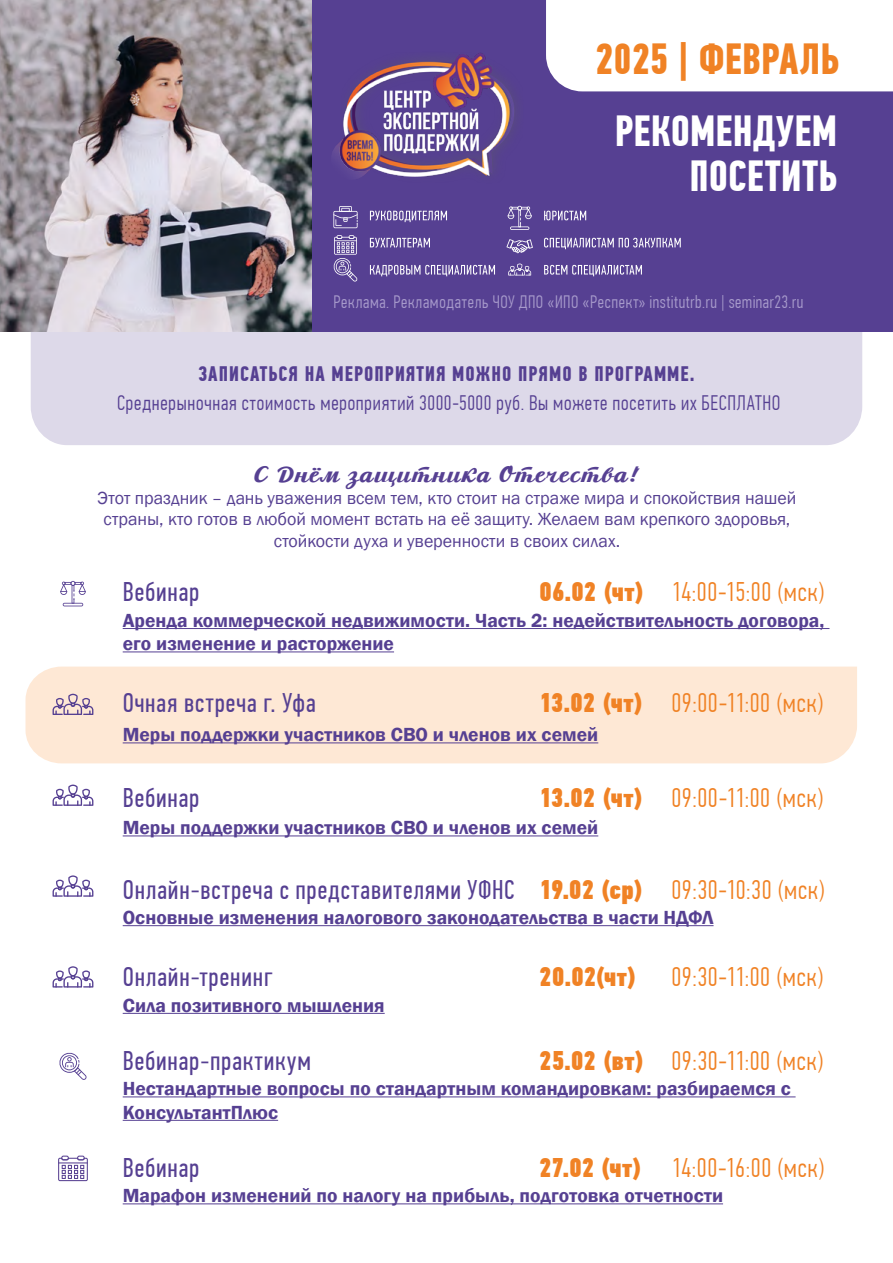
<style>
.page{position:relative;width:893px;height:1263px;background:#fff}
.page>*{position:absolute;margin:0;border:0;box-sizing:border-box;transform-origin:0 0}
.t1{font:700 43.5px/45px "PF Din Text Comp Pro";letter-spacing:.005em;color:#fff;text-align:right}
.t2{font:700 43.5px "PF Din Text Comp Pro";letter-spacing:-.005em;color:#f08225}
.t3{font:28.5px "Arctikascript";letter-spacing:.05em;color:#564092}
.t4{font:300 27px "PF Din Text Comp Pro";letter-spacing:.02em;color:#f08225}
.t5{font:27px "PF Din Text Comp Pro";letter-spacing:.035em;color:#564092}
.t6{font:27px "PF Din Text Comp Pro X Black";color:#f08225}
.t7{font:300 21px "PF Din Text Comp Pro";letter-spacing:.035em;color:#564092}
.t8{font:700 21px "PF Din Text Comp Pro";letter-spacing:.05em;color:#564092}
.t9{font:600 19.5px/23.4px "Franklin Gothic";letter-spacing:.005em;color:#564092}
.t10{font:18px/21.6px "Franklin Gothic";letter-spacing:-.005em;color:#564092;text-align:center}
.t11{font:300 18px "PF Din Text Comp Pro";letter-spacing:.035em;color:#a79acb}
.s1{font-family:"PF Din Text Comp Pro X Black";font-weight:400}
.s2{font-family:"PF Din Text Comp Pro X Black";color:#f08225}
.s3{font-weight:300;color:#f08225}
</style>
<div class="page">
<div style="left:26px;top:666px;width:831px;height:97px;background:#fee8d5"></div>
<div style="left:31px;top:332px;width:831px;height:113px;background:#ddd9e9"></div>
<div style="left:249px;top:0;width:644px;height:332px;background:#564092"></div>
<img style="left:0;top:0;width:311px;height:332px">
<div style="left:546px;top:0;width:347px;height:91px;background:#fff"></div>
<img style="left:333px;top:53px;width:183px;height:125px">
<svg style="left:370px;top:211px;width:77px;height:11px"></svg>
<svg style="left:370px;top:265px;width:125px;height:11px"></svg>
<svg style="left:544px;top:211px;width:42px;height:9px"></svg>
<svg style="left:370px;top:238px;width:60px;height:10px"></svg>
<svg style="left:544px;top:238px;width:137px;height:11px"></svg>
<svg style="left:544px;top:265px;width:98px;height:11px"></svg>
<svg style="left:333px;top:206px;width:25px;height:22px"></svg>
<svg style="left:506px;top:239px;width:27px;height:14px"></svg>
<hr style="left:510px;top:226px;width:19px;height:4px;background:#ddd8e9;border-radius:2px">
<svg style="left:508px;top:206px;width:24px;height:23px"></svg>
<svg style="left:333px;top:235px;width:25px;height:47px"></svg>
<svg style="left:508px;top:264px;width:23px;height:11px"></svg>
<svg style="left:58px;top:1155px;width:30px;height:26px"></svg>
<svg style="left:60px;top:581px;width:26px;height:25px"></svg>
<svg style="left:59px;top:1052px;width:28px;height:28px"></svg>
<hr style="left:123px;top:628px;width:706px;height:1px;background:#564092">
<hr style="left:123px;top:651px;width:271px;height:1px;background:#564092">
<hr style="left:123px;top:742px;width:475px;height:1px;background:#564092">
<hr style="left:123px;top:835px;width:475px;height:1px;background:#564092">
<hr style="left:123px;top:925px;width:591px;height:1px;background:#564092">
<hr style="left:123px;top:1013px;width:262px;height:1px;background:#564092">
<hr style="left:123px;top:1096px;width:673px;height:1px;background:#564092">
<hr style="left:123px;top:1120px;width:155px;height:1px;background:#564092">
<hr style="left:123px;top:1203px;width:600px;height:1px;background:#564092">
<svg style="left:53px;top:694px;width:40px;height:21px"></svg>
<svg style="left:53px;top:784px;width:40px;height:22px"></svg>
<svg style="left:53px;top:875px;width:40px;height:22px"></svg>
<svg style="left:53px;top:966px;width:40px;height:21px"></svg>
<h1 class="t2" style="left:595px;top:33px;width:245px">2025 | ФЕВРАЛЬ</h1>
<h1 class="t1" style="left:615px;top:109px;width:224px">РЕКОМЕНДУЕМ<br>ПОСЕТИТЬ</h1>
<p class="t11" style="left:333px;top:292px;width:471px">Реклама. Рекламодатель ЧОУ ДПО «ИПО «Респект» institutrb.ru | seminar23.ru</p>
<p class="t8" style="left:198px;top:361px;width:498px">ЗАПИСАТЬСЯ НА МЕРОПРИЯТИЯ МОЖНО ПРЯМО В ПРОГРАММЕ.</p>
<p class="t7" style="left:117px;top:390px;width:665px">Среднерыночная стоимость мероприятий 3000-5000 руб. Вы можете посетить их БЕСПЛАТНО</p>
<h2 class="t3" style="left:254px;top:460px;width:387px">С Днём защитника Отечества!</h2>
<p class="t10" style="left:98px;top:487px;width:700px">Этот праздник – дань уважения всем тем, кто стоит на страже мира и спокойствия нашей страны, кто готов в любой момент встать на её защиту. Желаем вам крепкого здоровья, стойкости духа и уверенности в своих силах.</p>
<h3 class="t5" style="left:123px;top:578px;width:78px">Вебинар</h3>
<h3 class="t4" style="left:539px;top:577px;width:286px"><span class="s1">06.02 (чт)</span> 14:00-15:00 (мск)</h3>
<p class="t9" style="left:123px;top:609px;width:703px">Аренда коммерческой недвижимости. Часть 2: недействительность договора, его изменение и расторжение</p>
<h3 class="t5" style="left:123px;top:689px;width:195px">Очная встреча г. Уфа</h3>
<h3 class="t4" style="left:539px;top:688px;width:285px"><span class="s1">13.02 (чт)</span> 09:00-11:00 (мск)</h3>
<p class="t9" style="left:123px;top:723px;width:477px">Меры поддержки участников СВО и членов их семей</p>
<h3 class="t5" style="left:123px;top:783px;width:78px">Вебинар</h3>
<h3 class="t4" style="left:539px;top:782px;width:285px"><span class="s1">13.02 (чт)</span> 09:00-11:00 (мск)</h3>
<p class="t9" style="left:123px;top:816px;width:477px">Меры поддержки участников СВО и членов их семей</p>
<h3 class="t5" style="left:123px;top:875px;width:703px">Онлайн-встреча с представителями УФНС <span class="s2">19.02 (ср)</span> <span class="s3">09:30-10:30 (мск)</span></h3>
<p class="t9" style="left:123px;top:906px;width:592px">Основные изменения налогового законодательства в части НДФЛ</p>
<h3 class="t5" style="left:123px;top:963px;width:152px">Онлайн-тренинг</h3>
<h3 class="t6" style="left:539px;top:960px;width:97px">20.02(чт)</h3>
<h3 class="t4" style="left:671px;top:961px;width:153px">09:30-11:00 (мск)</h3>
<p class="t9" style="left:123px;top:994px;width:263px">Сила позитивного мышления</p>
<h3 class="t5" style="left:123px;top:1046px;width:190px">Вебинар-практикум</h3>
<h3 class="t4" style="left:539px;top:1045px;width:285px"><span class="s1">25.02 (вт)</span> 09:30-11:00 (мск)</h3>
<p class="t9" style="left:123px;top:1077px;width:669px">Нестандартные вопросы по стандартным командировкам: разбираемся с<br>КонсультантПлюс</p>
<h3 class="t5" style="left:123px;top:1153px;width:78px">Вебинар</h3>
<h3 class="t4" style="left:539px;top:1152px;width:286px"><span class="s1">27.02 (чт)</span> 14:00-16:00 (мск)</h3>
<p class="t9" style="left:123px;top:1184px;width:602px">Марафон изменений по налогу на прибыль, подготовка отчетности</p>
</div>
